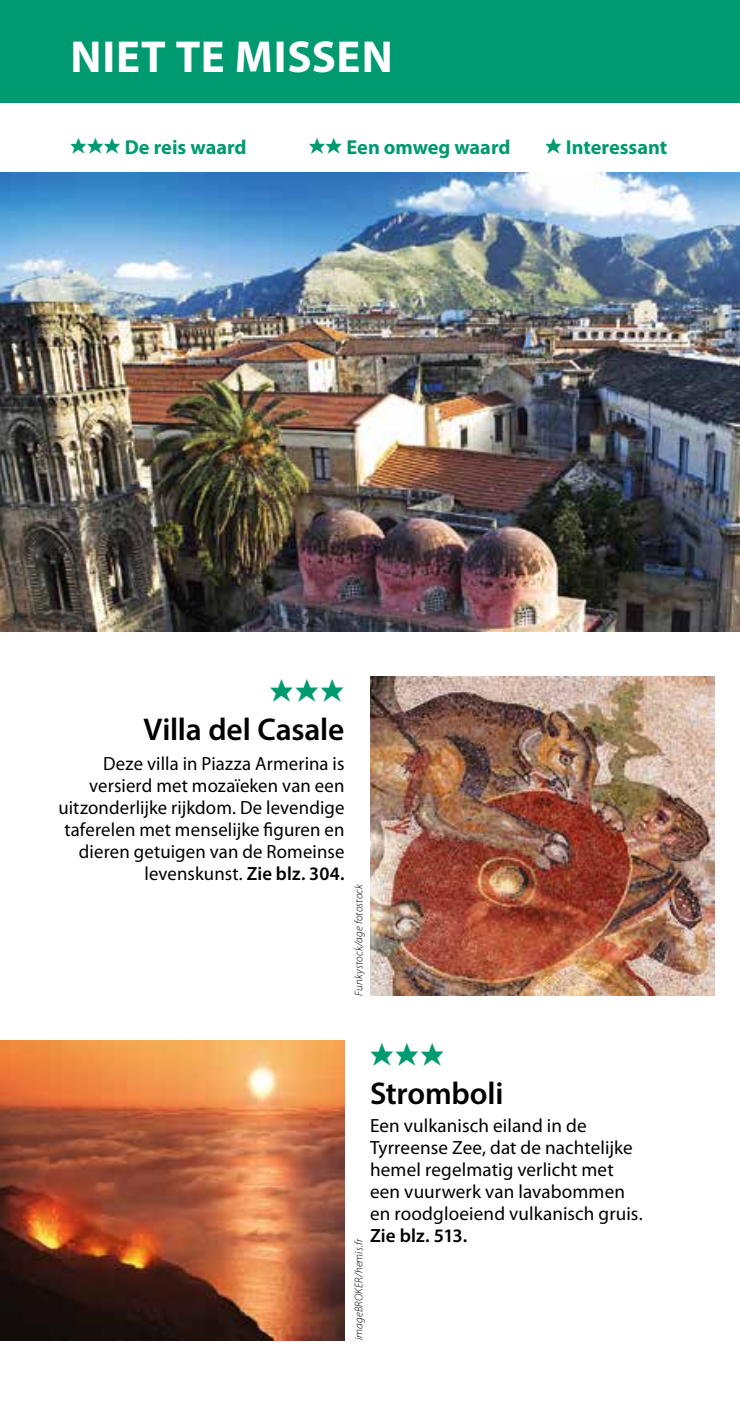
<style>
.page{position:relative;width:740px;height:1404px;background:#fff}
.page>*{position:absolute;margin:0;border:0;box-sizing:border-box;transform-origin:0 0}
.t1{font:700 45px "Myriad Pro";letter-spacing:.02em;color:#fff}
.t2{font:38.25px "Michelin";letter-spacing:.035em;color:#009a71}
.t3{font:600 31.5px "Myriad Pro";letter-spacing:-.005em;color:#000}
.t4{font:700 20.25px "Myriad Pro";color:#009a71}
.t5{font:19.12px/21.8px "Myriad Pro";letter-spacing:.01em;color:#000}
.t6{font:600 19.12px "Myriad Pro";letter-spacing:.005em;color:#000}
.t7{font:italic 300 11.25px "Myriad Pro";letter-spacing:.01em;color:#000}
.s1{font-family:"Michelin";font-weight:400;font-size:27px}
.s2{font-weight:600}
</style>
<div class="page">
<div style="left:0;top:0;width:740px;height:102px;background:#009a71"></div>
<img style="left:0;top:1040px;width:344px;height:299px">
<img style="left:370px;top:676px;width:344px;height:319px">
<img style="left:0;top:172px;width:740px;height:459px">
<h1 class="t1" style="left:71px;top:28px;width:324px">NIET TE MISSEN</h1>
<p class="t4" style="left:70px;top:133px;width:178px"><span class="s1">aaa</span> De reis waard</p>
<p class="t4" style="left:309px;top:133px;width:203px"><span class="s1">aa</span> Een omweg waard</p>
<p class="t4" style="left:545px;top:133px;width:124px"><span class="s1">a</span> Interessant</p>
<h2 class="t2" style="left:270px;top:665px;width:76px">aaa</h2>
<h3 class="t3" style="left:143px;top:709px;width:203px">Villa del Casale</h3>
<p class="t5" style="left:58px;top:752px;width:288px;text-align:right">Deze villa in Piazza Armerina is versierd met mozaïeken van een uitzonderlijke rijkdom. De levendige taferelen met menselijke figuren en dieren getuigen van de Romeinse levenskunst. <span class="s2">Zie blz. 304.</span></p>
<p class="t7" style="left:353px;top:995px;width:113px;rotate:-90deg">Funkystock/age fotostock</p>
<h2 class="t2" style="left:370px;top:1029px;width:76px">aaa</h2>
<h3 class="t3" style="left:370px;top:1073px;width:135px">Stromboli</h3>
<p class="t5" style="left:370px;top:1114px;width:274px">Een vulkanisch eiland in de<br>Tyrreense Zee, dat de nachtelijke hemel regelmatig verlicht met een vuurwerk van lavabommen en roodgloeiend vulkanisch gruis.</p>
<p class="t6" style="left:370px;top:1223px;width:99px">Zie blz. 513.</p>
<p class="t7" style="left:353px;top:1339px;width:103px;rotate:-90deg">imageBROKER/hemis.fr</p>
</div>
